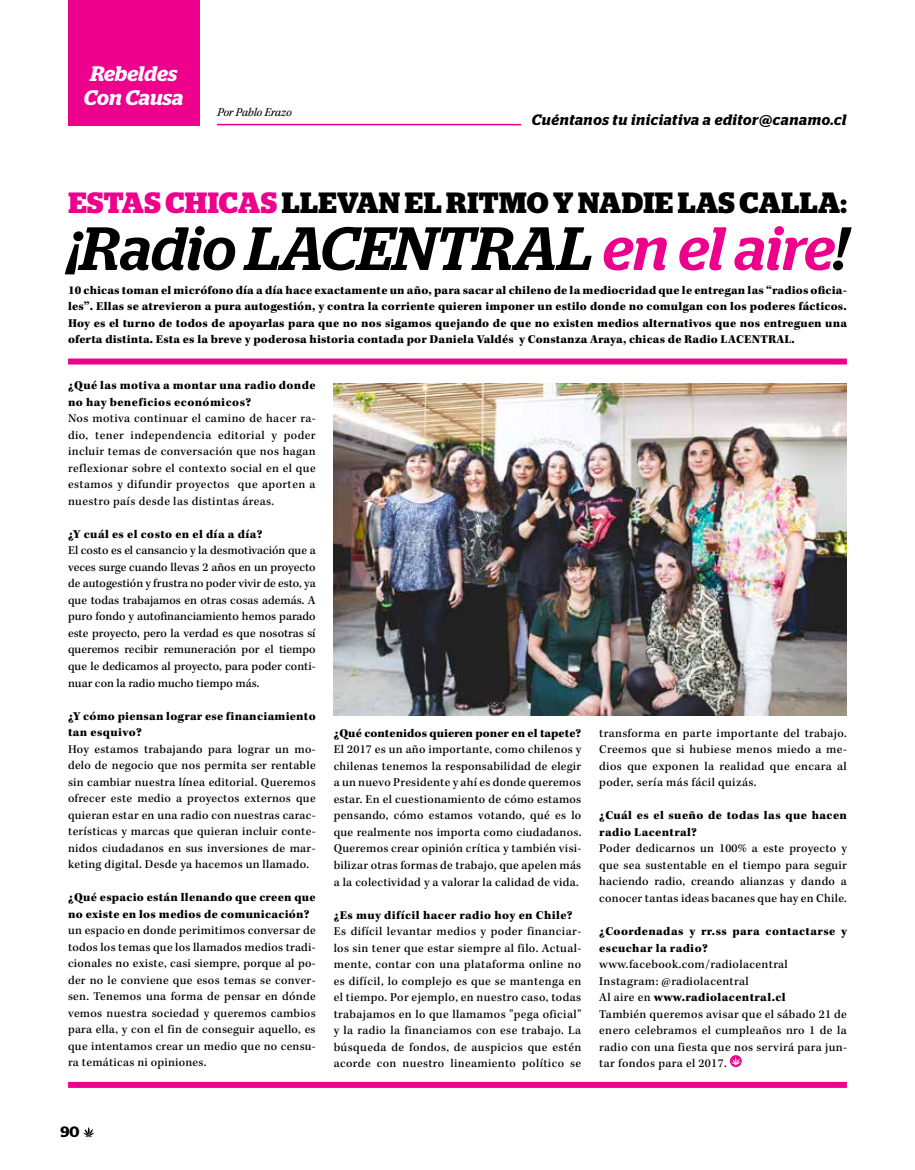
<style>
.page{position:relative;width:915px;height:1170px;background:#fff}
.page>*{position:absolute;margin:0;border:0;box-sizing:border-box;transform-origin:0 0}
.t1{font:italic 500 60.9px "Stag";color:#000}
.t2{font:700 29.25px "Stag";letter-spacing:.02em;color:#000}
.t3{font:italic 600 21px/24px "Stag";letter-spacing:.01em;color:#fff;text-align:center}
.t4{font:italic 600 15px "Stag";letter-spacing:.04em;color:#000}
.t5{font:600 15px "Stag";color:#000}
.t6{font:500 12.3px/16.5px "Kepler Std";letter-spacing:.025em;color:#000;text-align:justify}
.t7{font:900 12.3px/16.5px "Kepler Std";letter-spacing:.025em;color:#000}
.t8{font:900 12.3px "Kepler Std";color:#000}
.t9{font:italic 12.3px "Kepler Std";letter-spacing:-.02em;color:#000}
.s1{color:#ec008c}
.s2{font-weight:900}
</style>
<div class="page">
<svg style="left:730px;top:1055px;width:11px;height:11px"></svg>
<img style="left:333px;top:384px;width:513px;height:331px">
<svg style="left:83px;top:1127px;width:11px;height:10px"></svg>
<div style="left:68px;top:0;width:131px;height:125px;background:#ec008c"></div>
<hr style="left:217px;top:124px;width:304px;height:1px;background:#ec008c">
<div style="left:68px;top:1081px;width:778px;height:6px;background:#ec008c"></div>
<div style="left:68px;top:358px;width:778px;height:6px;background:#ec008c"></div>
<h3 class="t3" style="left:84px;top:62px;width:101px">Rebeldes<br>Con Causa</h3>
<p class="t9" style="left:217px;top:105px;width:76px">Por Pablo Erazo</p>
<p class="t4" style="left:531px;top:111px;width:316px">Cuéntanos tu iniciativa a editor@canamo.cl</p>
<h2 class="t2" style="left:68px;top:185px;width:779px"><span class="s1">ESTAS CHICAS</span> LLEVAN EL RITMO Y NADIE LAS CALLA:</h2>
<h1 class="t1" style="left:68px;top:212px;width:780px">¡Radio LACENTRAL <span class="s1">en el aire</span>!</h1>
<p class="t7" style="left:68px;top:282px;width:780px;text-align:justify">10 chicas toman el micrófono día a día hace exactamente un año, para sacar al chileno de la mediocridad que le entregan las “radios oficia&shy;les”. Ellas se atrevieron a pura autogestión, y contra la corriente quieren imponer un estilo donde no comulgan con los poderes fácticos.<br>Hoy es el turno de todos de apoyarlas para que no nos sigamos quejando de que no existen medios alternativos que nos entreguen una oferta distinta. Esta es la breve y poderosa historia contada por Daniela Valdés y Constanza Araya, chicas de Radio LACENTRAL.</p>
<p class="t7" style="left:68px;top:377px;width:249px">¿Qué las motiva a montar una radio donde no hay beneficios económicos?</p>
<p class="t6" style="left:68px;top:411px;width:249px">Nos motiva continuar el camino de hacer ra&shy;dio, tener independencia editorial y poder incluir temas de conversación que nos hagan reflexionar sobre el contexto social en el que estamos y difundir proyectos que aporten a nuestro país desde las distintas áreas.</p>
<p class="t7" style="left:68px;top:526px;width:196px">¿Y cuál es el costo en el día a día?</p>
<p class="t6" style="left:68px;top:543px;width:249px">El costo es el cansancio y la desmotivación que a veces surge cuando llevas 2 años en un proyecto de autogestión y frustra no poder vivir de esto, ya que todas trabajamos en otras cosas además. A puro fondo y autofinanciamiento hemos parado este proyecto, pero la verdad es que nosotras sí queremos recibir remuneración por el tiempo que le dedicamos al proyecto, para poder conti&shy;nuar con la radio mucho tiempo más.</p>
<p class="t7" style="left:68px;top:707px;width:249px">¿Y cómo piensan lograr ese financiamiento tan esquivo?</p>
<p class="t6" style="left:68px;top:741px;width:249px">Hoy estamos trabajando para lograr un mo&shy;delo de negocio que nos permita ser rentable sin cambiar nuestra línea editorial. Queremos ofrecer este medio a proyectos externos que quieran estar en una radio con nuestras carac&shy;terísticas y marcas que quieran incluir conte&shy;nidos ciudadanos en sus inversiones de mar&shy;keting digital. Desde ya hacemos un llamado.</p>
<p class="t7" style="left:68px;top:889px;width:249px">¿Qué espacio están llenando que creen que no existe en los medios de comunicación?</p>
<p class="t6" style="left:68px;top:922px;width:249px">un espacio en donde perimitimos conversar de todos los temas que los llamados medios tradi&shy;cionales no existe, casi siempre, porque al po&shy;der no le conviene que esos temas se conver&shy;sen. Tenemos una forma de pensar en dónde vemos nuestra sociedad y queremos cambios para ella, y con el fin de conseguir aquello, es que intentamos crear un medio que no censu&shy;ra temáticas ni opiniones.</p>
<p class="t8" style="left:333px;top:726px;width:249px">¿Qué contenidos quieren poner en el tapete?</p>
<p class="t6" style="left:333px;top:741px;width:249px">El 2017 es un año importante, como chilenos y chilenas tenemos la responsabilidad de elegir a un nuevo Presidente y ahí es donde queremos estar. En el cuestionamiento de cómo estamos pensando, cómo estamos votando, qué es lo que realmente nos importa como ciudadanos.<br>Queremos crear opinión crítica y también visi&shy;bilizar otras formas de trabajo, que apelen más a la colectividad y a valorar la calidad de vida.</p>
<p class="t7" style="left:333px;top:906px;width:240px">¿Es muy difícil hacer radio hoy en Chile?</p>
<p class="t6" style="left:333px;top:923px;width:249px">Es difícil levantar medios y poder financiar&shy;los sin tener que estar siempre al filo. Actual&shy;mente, contar con una plataforma online no es difícil, lo complejo es que se mantenga en el tiempo. Por ejemplo, en nuestro caso, todas trabajamos en lo que llamamos "pega oficial" y la radio la financiamos con ese trabajo. La búsqueda de fondos, de auspicios que estén acorde con nuestro lineamiento político se</p>
<p class="t6" style="left:599px;top:725px;width:249px">transforma en parte importante del trabajo.<br>Creemos que si hubiese menos miedo a me&shy;dios que exponen la realidad que encara al poder, sería más fácil quizás.</p>
<p class="t7" style="left:599px;top:807px;width:249px">¿Cuál es el sueño de todas las que hacen radio Lacentral?</p>
<p class="t6" style="left:599px;top:840px;width:249px">Poder dedicarnos un 100% a este proyecto y que sea sustentable en el tiempo para seguir haciendo radio, creando alianzas y dando a conocer tantas ideas bacanes que hay en Chile.</p>
<p class="t7" style="left:599px;top:923px;width:249px">¿Coordenadas y rr.ss para contactarse y escuchar la radio?</p>
<p class="t6" style="left:599px;top:956px;width:249px;text-align:left">www.facebook.com/radiolacentral Instagram: @radiolacentral<br>Al aire en <span class="s2">www.radiolacentral.cl<br></span>También queremos avisar que el sábado 21 de enero celebramos el cumpleaños nro 1 de la radio con una fiesta que nos servirá para jun&shy;tar fondos para el 2017.</p>
<p class="t5" style="left:60px;top:1122px;width:20px">90</p>
</div>
